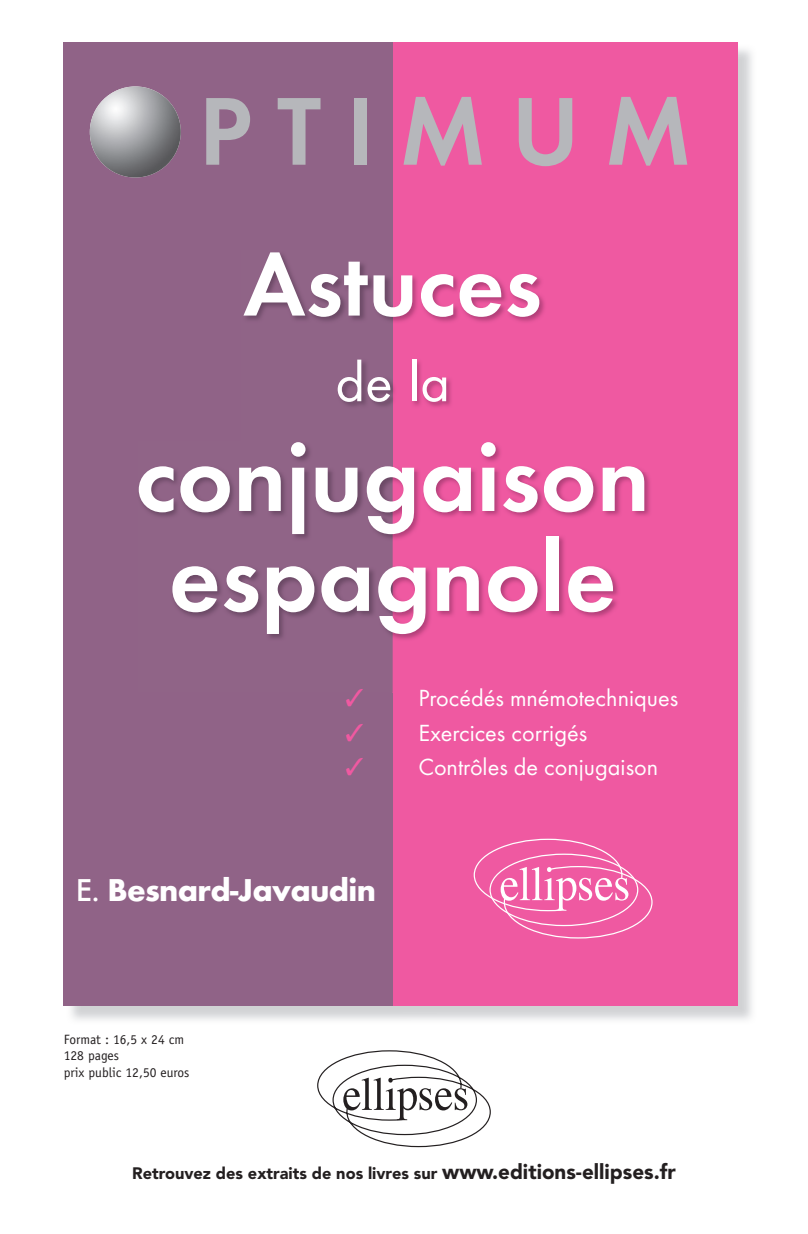
<style>
.page{position:relative;width:808px;height:1234px;background:#fff}
.page>*{position:absolute;margin:0;border:0;box-sizing:border-box;transform-origin:0 0}
.t1{font:600 99.9px/99.9px "Futura T";color:#fff;text-align:center}
.t2{font:600 99.9px "Futura T";letter-spacing:.25em;color:#b6b7bb}
.t3{font:600 92.7px "Futura T";color:#fff}
.t4{font:57px "Futura T";color:#fff}
.t5{font:700 32.85px "Futura T";letter-spacing:-.02em;color:#fff}
.t6{font:24.3px "Futura T";color:#fff}
.t7{font:900 16.5px "Avenir LT Std";color:#231f20}
.t8{font:13.5px/16.2px "Officina Sans Std";color:#231f20}
.s1{color:#ef59a1}
.s2{font-weight:500}
.s3{font-size:21px}
</style>
<div class="page">
<svg style="left:317px;top:1050px;width:174px;height:96px"></svg>
<img style="left:66px;top:49px;width:686px;height:971px">
<div style="left:64px;top:43px;width:674px;height:962px;background:#ef59a1"></div>
<div style="left:64px;top:43px;width:329px;height:962px;background:#906387"></div>
<img style="left:246px;top:254px;width:299px;height:153px">
<img style="left:140px;top:443px;width:510px;height:249px">
<img style="left:242px;top:443px;width:151px;height:28px">
<svg style="left:474px;top:838px;width:178px;height:100px"></svg>
<img style="left:90px;top:86px;width:91px;height:91px;border-radius:45px">
<h1 class="t2" style="left:94px;top:72px;width:599px">OPTIMUM</h1>
<h2 class="t3" style="left:243px;top:230px;width:300px">Astuces</h2>
<h3 class="t4" style="left:335px;top:349px;width:116px">de la</h3>
<h1 class="t1" style="left:135px;top:426px;width:516px">conjugaison espagnole</h1>
<p class="t6" style="left:346px;top:683px;width:334px"><span class="s1">✓</span> Procédés mnémotechniques</p>
<p class="t6" style="left:346px;top:718px;width:243px"><span class="s1">✓</span> Exercices corrigés</p>
<p class="t6" style="left:346px;top:752px;width:314px"><span class="s1">✓</span> Contrôles de conjugaison</p>
<h3 class="t5" style="left:76px;top:870px;width:302px"><span class="s2">E.</span> Besnard-Javaudin</h3>
<p class="t8" style="left:64px;top:1031px;width:127px">Format : 16,5 x 24 cm<br>128 pages<br>prix public 12,50 euros</p>
<p class="t7" style="left:132px;top:1162px;width:545px">Retrouvez des extraits de nos livres sur <span class="s3">www.editions-ellipses.fr</span></p>
</div>
